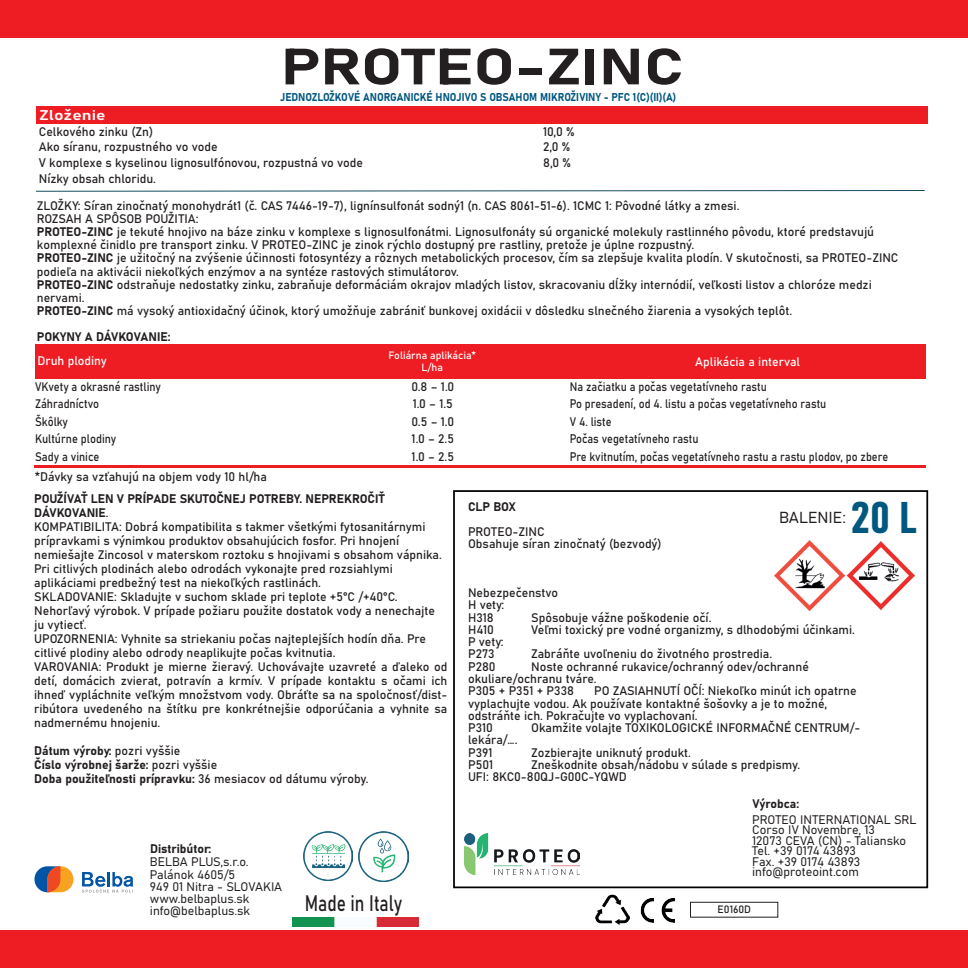
<style>
.page{position:relative;width:968px;height:968px;background:#fff}
.page>*{position:absolute;margin:0;border:0;box-sizing:border-box;transform-origin:0 0}
.t1{font:50.23px "Bahnschrift";color:#231f20;scale:1.28 1}
.t2{font:43.75px "Bahnschrift";color:#00577f;scale:1.1 1}
.t3{font:22.22px "Bahnschrift";color:#231f20;scale:.78 1}
.t4{font:15.75px "Bahnschrift";color:#231f20}
.t5{font:14px "Bahnschrift";color:#fff;scale:1.26 1}
.t6{font:12.25px/14px "Bahnschrift";color:#231f20}
.t7{font:12.25px/17.5px "Bahnschrift";color:#231f20;scale:.89 1}
.t8{font:12.25px/17.5px "Bahnschrift";color:#231f20;scale:.9 1}
.t9{font:12.25px "Bahnschrift";color:#fff}
.t10{font:11.2px "Bahnschrift";color:#00577f;scale:.92 1}
.t11{font:10.5px/12.6px "Bahnschrift";color:#fff;text-align:center}
.t12{font:10.5px "Bahnschrift";color:#231f20}
</style>
<div class="page">
<div style="left:36px;top:107px;width:891px;height:17px;background:#ee1d23"></div>
<svg style="left:35px;top:190px;width:890px;height:2px;background:#8aa4ad"></svg>
<div style="left:35px;top:344px;width:890px;height:34px;background:#ee1d23"></div>
<div style="left:0;top:0;width:967px;height:38px;background:#ee1d23"></div>
<div style="left:0;top:930px;width:967px;height:37px;background:#ee1d23"></div>
<hr style="left:35px;top:465px;width:891px;height:2px;background:#ee1d23">
<img style="left:595px;top:894px;width:34px;height:30px">
<div style="left:690px;top:901px;width:88px;height:16px;border:1px solid #231f20"></div>
<svg style="left:34px;top:866px;width:39px;height:26px"></svg>
<svg style="left:82px;top:872px;width:51px;height:20px"></svg>
<img style="left:640px;top:898px;width:35px;height:25px">
<img style="left:293px;top:917px;width:125px;height:9px">
<img style="left:464px;top:833px;width:115px;height:41px">
<img style="left:303px;top:831px;width:50px;height:49px">
<img style="left:358px;top:831px;width:50px;height:50px">
<div style="left:453px;top:490px;width:475px;height:398px;border:2px solid #000001"></div>
<img style="left:774px;top:540px;width:141px;height:70px">
<h1 class="t1" style="left:280px;top:29px;width:316px">PROTEO-ZINC</h1>
<p class="t10" style="left:280px;top:88px;width:432px">JEDNOZLOŽKOVÉ ANORGANICKÉ HNOJIVO S OBSAHOM MIKROŽIVINY - PFC 1(C)(II)(A)</p>
<p class="t5" style="left:39px;top:104px;width:54px">Zloženie</p>
<p class="t6" style="left:39px;top:123px;width:116px">Celkového zinku (Zn)</p>
<p class="t6" style="left:543px;top:123px;width:33px">10,0 %</p>
<p class="t6" style="left:39px;top:139px;width:180px">Ako síranu, rozpustného vo vode</p>
<p class="t6" style="left:543px;top:139px;width:29px">2,0 %</p>
<p class="t6" style="left:39px;top:155px;width:326px">V komplexe s kyselinou lignosulfónovou, rozpustná vo vode</p>
<p class="t6" style="left:543px;top:155px;width:29px">8,0 %</p>
<p class="t6" style="left:39px;top:171px;width:119px">Nízky obsah chloridu.</p>
<p class="t6" style="left:37px;top:198px;width:863px;line-height:13.1px">ZLOŽKY: Síran zinočnatý monohydrát1 (č. CAS 7446-19-7), lignínsulfonát sodný1 (n. CAS 8061-51-6). 1CMC 1: Pôvodné látky a zmesi.<br>ROZSAH A SPÔSOB POUŽITIA:<br>PROTEO-ZINC je tekuté hnojivo na báze zinku v komplexe s lignosulfonátmi. Lignosulfonáty sú organické molekuly rastlinného pôvodu, ktoré predstavujú komplexné činidlo pre transport zinku. V PROTEO-ZINC je zinok rýchlo dostupný pre rastliny, pretože je úplne rozpustný.<br>PROTEO-ZINC je užitočný na zvýšenie účinnosti fotosyntézy a rôznych metabolických procesov, čím sa zlepšuje kvalita plodín. V skutočnosti, sa PROTEO-ZINC podieľa na aktivácii niekoľkých enzýmov a na syntéze rastových stimulátorov.<br>PROTEO-ZINC odstraňuje nedostatky zinku, zabraňuje deformáciám okrajov mladých listov, skracovaniu dĺžky internódií, veľkosti listov a chloróze medzi nervami.<br>PROTEO-ZINC má vysoký antioxidačný účinok, ktorý umožňuje zabrániť bunkovej oxidácii v dôsledku slnečného žiarenia a vysokých teplôt.</p>
<p class="t6" style="left:37px;top:329px;width:135px">POKYNY A DÁVKOVANIE:</p>
<p class="t11" style="left:388px;top:348px;width:89px">Foliárna aplikácia*<br>L/ha</p>
<p class="t9" style="left:695px;top:352px;width:106px">Aplikácia a interval</p>
<p class="t9" style="left:37px;top:351px;width:71px">Druh plodiny</p>
<p class="t8" style="left:35px;top:376px;width:141px">VKvety a okrasné rastliny<br>Záhradníctvo<br>Škôlky<br>Kultúrne plodiny<br>Sady a vinice</p>
<p class="t7" style="left:569px;top:377px;width:359px">Na začiatku a počas vegetatívneho rastu<br>Po presadení, od 4. listu a počas vegetatívneho rastu<br>V 4. liste<br>Počas vegetatívneho rastu<br>Pre kvitnutím, počas vegetatívneho rastu a rastu plodov, po zbere</p>
<p class="t6" style="left:411px;top:377px;width:44px;line-height:17.5px;text-align:justify">0.8 – 1.0<br>1.0 – 1.5<br>0.5 – 1.0<br>1.0 – 2.5<br>1.0 – 2.5</p>
<p class="t6" style="left:35px;top:468px;width:234px">*Dávky sa vzťahujú na objem vody 10 hl/ha</p>
<p class="t6" style="left:34px;top:491px;width:414px">POUŽÍVAŤ LEN V PRÍPADE SKUTOČNEJ POTREBY. NEPREKROČIŤ DÁVKOVANIE.<br>KOMPATIBILITA: Dobrá kompatibilita s takmer všetkými fytosanitárnymi prípravkami s výnimkou produktov obsahujúcich fosfor. Pri hnojení nemiešajte Zincosol v materskom roztoku s hnojivami s obsahom vápnika.<br>Pri citlivých plodinách alebo odrodách vykonajte pred rozsiahlymi aplikáciami predbežný test na niekoľkých rastlinách.<br>SKLADOVANIE: Skladujte v suchom sklade pri teplote +5°C /+40°C.<br>Nehorľavý výrobok. V prípade požiaru použite dostatok vody a nenechajte ju vytiecť.<br>UPOZORNENIA: Vyhnite sa striekaniu počas najteplejších hodín dňa. Pre citlivé plodiny alebo odrody neaplikujte počas kvitnutia.<br>VAROVANIA: Produkt je mierne žieravý. Uchovávajte uzavreté a ďaleko od detí, domácich zvierat, potravín a krmív. V prípade kontaktu s očami ich ihneď vypláchnite veľkým množstvom vody. Obráťte sa na spoločnosť/dist&shy;ribútora uvedeného na štítku pre konkrétnejšie odporúčania a vyhnite sa nadmernému hnojeniu.</p>
<p class="t6" style="left:34px;top:743px;width:336px">Dátum výroby: pozri vyššie<br>Číslo výrobnej šarže: pozri vyššie<br>Doba použiteľnosti prípravku: 36 mesiacov od dátumu výroby.</p>
<p class="t6" style="left:150px;top:840px;width:63px">Distribútor:</p>
<p class="t6" style="left:150px;top:854px;width:134px;line-height:12.2px">BELBA PLUS,s.r.o.<br>Palánok 4605/5<br>949 01 Nitra - SLOVAKIA www.belbaplus.sk info@belbaplus.sk</p>
<h3 class="t3" style="left:304px;top:886px;width:126px">Made in Italy</h3>
<h2 class="t2" style="left:850px;top:484px;width:62px">20 L</h2>
<p class="t6" style="left:468px;top:494px;width:78px;line-height:24.5px">CLP BOX<br>PROTEO-ZINC</p>
<p class="t6" style="left:468px;top:536px;width:195px">Obsahuje síran zinočnatý (bezvodý)</p>
<p class="t6" style="left:468px;top:586px;width:92px;line-height:12.2px">Nebezpečenstvo<br>H vety:<br>H318</p>
<p class="t4" style="left:778px;top:506px;width:68px">BALENIE:</p>
<p class="t6" style="left:531px;top:609px;width:182px">Spôsobuje vážne poškodenie očí.</p>
<p class="t6" style="left:468px;top:621px;width:27px">H410</p>
<p class="t6" style="left:531px;top:621px;width:325px">Veľmi toxický pre vodné organizmy, s dlhodobými účinkami.</p>
<p class="t6" style="left:468px;top:635px;width:37px;line-height:12.2px">P vety:<br>P273</p>
<p class="t6" style="left:531px;top:646px;width:243px">Zabráňte uvoľneniu do životného prostredia.</p>
<p class="t6" style="left:468px;top:658px;width:29px">P280</p>
<p class="t6" style="left:468px;top:659px;width:342px;line-height:12.2px;text-indent:63px">Noste ochranné rukavice/ochranný odev/ochranné okuliare/ochranu tváre.<br>P305 + P351 + P338</p>
<p class="t6" style="left:468px;top:684px;width:390px;line-height:12.2px;text-indent:126px">PO ZASIAHNUTÍ OČÍ: Niekoľko minút ich opatrne vyplachujte vodou. Ak používate kontaktné šošovky a je to možné, odstráňte ich. Pokračujte vo vyplachovaní.<br>P310</p>
<p class="t6" style="left:531px;top:719px;width:331px">Okamžite volajte TOXIKOLOGICKÉ INFORMAČNÉ CENTRUM/-</p>
<p class="t6" style="left:468px;top:733px;width:51px;line-height:12.2px">lekára/….<br>P391</p>
<p class="t6" style="left:531px;top:744px;width:161px">Zozbierajte uniknutý produkt.</p>
<p class="t6" style="left:468px;top:757px;width:333px;line-height:12.2px;text-indent:63px">Zneškodnite obsah/nádobu v súlade s predpismy.<br>UFI: 8KC0-80QJ-G00C-YQWD</p>
<p class="t6" style="left:468px;top:756px;width:27px">P501</p>
<p class="t6" style="left:752px;top:795px;width:48px">Výrobca:</p>
<p class="t6" style="left:752px;top:813px;width:166px;line-height:10.5px">PROTEO INTERNATIONAL SRL<br>Corso IV Novembre, 13<br>12073 CEVA (CN) - Taliansko<br>Tel. +39 0174 43893<br>Fax. +39 0174 43893 info@proteoint.com</p>
<p class="t12" style="left:717px;top:901px;width:35px">E0160D</p>
</div>
